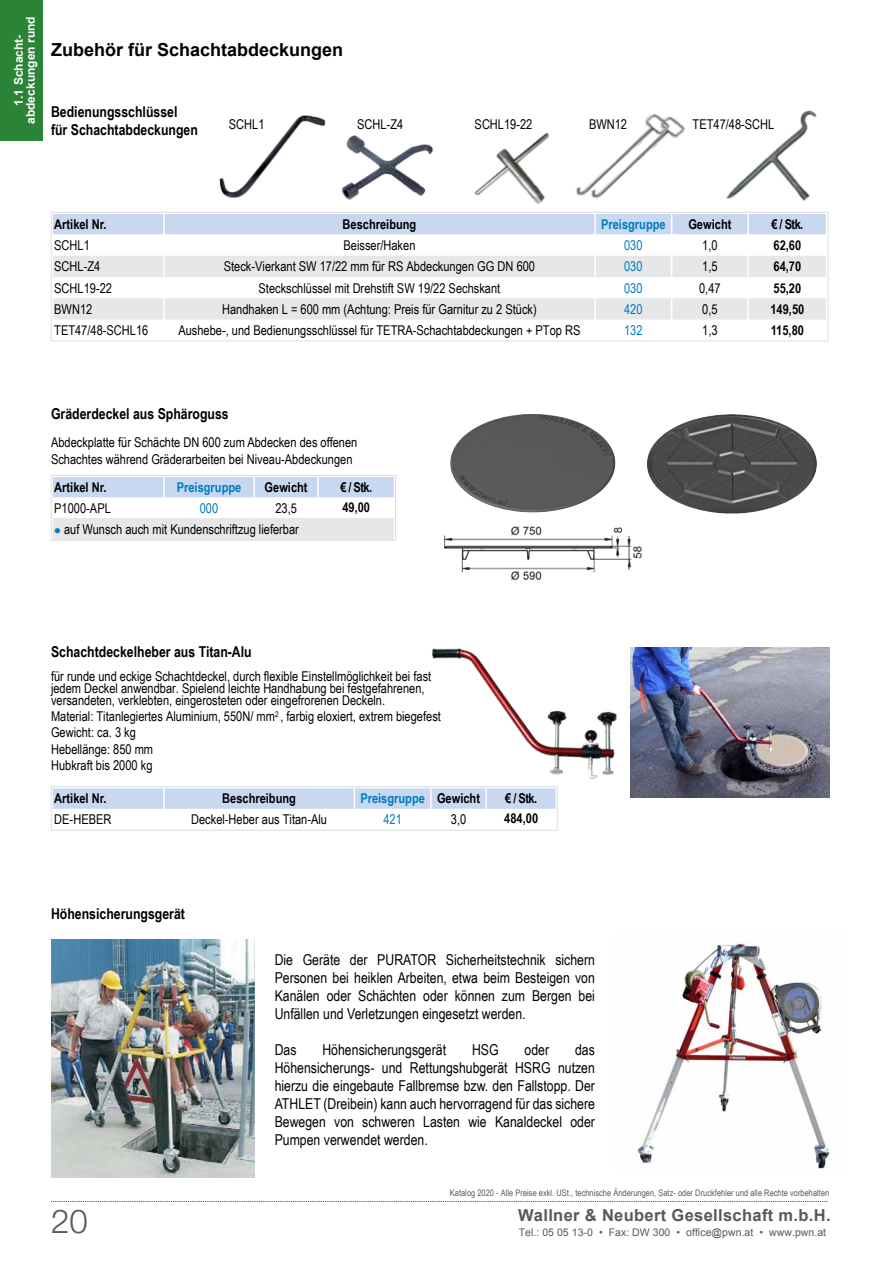
<style>
.page{position:relative;width:893px;height:1263px;background:#fff}
.page>*{position:absolute;margin:0;border:0;box-sizing:border-box;transform-origin:0 0}
.t1{font:300 33px "Helvetica Neue LT Std";color:#58595b}
.t2{font:700 18px "Arial";color:#000}
.t3{font:700 16.5px "Arial";letter-spacing:.02em;color:#58595b}
.t4{font:15px/18px "Arial Narrow";color:#000;text-align:justify}
.t5{font:700 15px/18px "Arial Narrow";color:#000}
.t6{font:13.5px/16.2px "Arial Narrow";color:#000}
.t7{font:700 13.5px "Arial Narrow";color:#000}
.t8{font:700 13.5px "Arial Narrow";color:#007ac2}
.t9{font:13.5px "Arial Narrow";color:#007ac2}
.t10{font:700 12px/12px "Arial";color:#fff;text-align:center}
.t11{font:10.5px "Arial";letter-spacing:.005em;color:#58595b}
.t12{font:9px "Arial Narrow";letter-spacing:.005em;color:#58595b}
.s1{color:#007ac2}
.s2{color:#000}
</style>
<div class="page">
<div style="left:0;top:0;width:43px;height:140px;background:#2a8336"></div>
<svg style="left:51px;top:1201px;width:777px;height:1px"></svg>
<img style="left:637px;top:943px;width:193px;height:226px">
<img style="left:51px;top:939px;width:204px;height:239px">
<svg style="left:53px;top:214px;width:773px;height:106px"></svg>
<div style="left:51px;top:212px;width:777px;height:129px;border:1px solid #dcddde"></div>
<img style="left:219px;top:115px;width:107px;height:83px">
<img style="left:341px;top:135px;width:92px;height:65px">
<img style="left:582px;top:119px;width:109px;height:96px">
<img style="left:716px;top:110px;width:113px;height:135px">
<svg style="left:53px;top:788px;width:502px;height:21px"></svg>
<div style="left:51px;top:786px;width:506px;height:44px;border:1px solid #dcddde"></div>
<img style="left:432px;top:648px;width:185px;height:131px">
<img style="left:631px;top:647px;width:198px;height:150px">
<div style="left:421px;top:399px;width:223px;height:123px;background:#000;opacity:.87"></div>
<svg style="left:53px;top:477px;width:341px;height:61px"></svg>
<div style="left:51px;top:475px;width:345px;height:65px;border:1px solid #dcddde"></div>
<img style="left:445px;top:526px;width:197px;height:55px">
<img style="left:474px;top:132px;width:99px;height:90px">
<img style="left:567px;top:113px;width:109px;height:100px">
<div style="left:622px;top:400px;width:223px;height:122px;background:#000;opacity:.87"></div>
<p class="t10" style="left:13px;top:124px;width:109px;rotate:-90deg">1.1 Schacht&shy;abdeckungen rund</p>
<h2 class="t2" style="left:51px;top:37px;width:294px">Zubehör für Schachtabdeckungen</h2>
<p class="t5" style="left:51px;top:102px;width:148px">Bedienungsschlüssel<br>für Schachtabdeckungen</p>
<p class="t6" style="left:475px;top:115px;width:59px">SCHL19-22</p>
<p class="t6" style="left:229px;top:116px;width:37px">SCHL1</p>
<p class="t6" style="left:357px;top:116px;width:48px">SCHL-Z4</p>
<p class="t6" style="left:589px;top:116px;width:40px">BWN12</p>
<p class="t6" style="left:693px;top:116px;width:83px">TET47/48-SCHL</p>
<p class="t7" style="left:54px;top:214px;width:54px">Artikel Nr.</p>
<p class="t7" style="left:343px;top:214px;width:75px">Beschreibung</p>
<p class="t8" style="left:601px;top:214px;width:66px">Preisgruppe</p>
<p class="t7" style="left:688px;top:214px;width:45px">Gewicht</p>
<p class="t7" style="left:771px;top:214px;width:33px">€ / Stk.</p>
<p class="t6" style="left:54px;top:237px;width:37px">SCHL1</p>
<p class="t6" style="left:343px;top:237px;width:73px">Beisser/Haken</p>
<p class="t9" style="left:624px;top:235px;width:20px">030</p>
<p class="t6" style="left:702px;top:237px;width:17px">1,0</p>
<p class="t7" style="left:773px;top:235px;width:29px">62,60</p>
<p class="t6" style="left:54px;top:258px;width:48px">SCHL-Z4</p>
<p class="t6" style="left:224px;top:258px;width:313px">Steck-Vierkant SW 17/22 mm für RS Abdeckungen GG DN 600</p>
<p class="t9" style="left:624px;top:257px;width:20px">030</p>
<p class="t6" style="left:702px;top:258px;width:17px">1,5</p>
<p class="t7" style="left:773px;top:256px;width:29px">64,70</p>
<p class="t6" style="left:54px;top:279px;width:59px">SCHL19-22</p>
<p class="t6" style="left:259px;top:279px;width:243px">Steckschlüssel mit Drehstift SW 19/22 Sechskant</p>
<p class="t9" style="left:624px;top:278px;width:20px">030</p>
<p class="t6" style="left:699px;top:279px;width:23px">0,47</p>
<p class="t7" style="left:773px;top:278px;width:29px">55,20</p>
<p class="t6" style="left:54px;top:300px;width:40px">BWN12</p>
<p class="t6" style="left:222px;top:300px;width:316px">Handhaken L = 600 mm (Achtung: Preis für Garnitur zu 2 Stück)</p>
<p class="t9" style="left:624px;top:299px;width:20px">420</p>
<p class="t6" style="left:702px;top:300px;width:17px">0,5</p>
<p class="t7" style="left:770px;top:299px;width:35px">149,50</p>
<p class="t6" style="left:54px;top:322px;width:96px">TET47/48-SCHL16</p>
<p class="t6" style="left:178px;top:322px;width:404px">Aushebe-, und Bedienungsschlüssel für TETRA-Schachtabdeckungen + PTop RS</p>
<p class="t9" style="left:624px;top:320px;width:20px">132</p>
<p class="t6" style="left:702px;top:322px;width:17px">1,3</p>
<p class="t7" style="left:771px;top:320px;width:35px">115,80</p>
<p class="t5" style="left:51px;top:404px;width:179px">Gräderdeckel aus Sphäroguss</p>
<p class="t6" style="left:51px;top:434px;width:308px">Abdeckplatte für Schächte DN 600 zum Abdecken des offenen<br>Schachtes während Gräderarbeiten bei Niveau-Abdeckungen</p>
<p class="t7" style="left:54px;top:477px;width:54px">Artikel Nr.</p>
<p class="t8" style="left:177px;top:477px;width:66px">Preisgruppe</p>
<p class="t7" style="left:265px;top:477px;width:45px">Gewicht</p>
<p class="t7" style="left:340px;top:477px;width:33px">€ / Stk.</p>
<p class="t6" style="left:54px;top:500px;width:58px">P1000-APL</p>
<p class="t9" style="left:200px;top:498px;width:20px">000</p>
<p class="t6" style="left:275px;top:500px;width:23px">23,5</p>
<p class="t7" style="left:342px;top:497px;width:29px">49,00</p>
<p class="t6" style="left:54px;top:521px;width:246px"><span class="s1">●</span> auf Wunsch auch mit Kundenschriftzug lieferbar</p>
<p class="t5" style="left:51px;top:642px;width:202px">Schachtdeckelheber aus Titan-Alu</p>
<p class="t6" style="left:51px;top:670px;width:382px;line-height:12px">für runde und eckige Schachtdeckel, durch flexible Einstellmöglichkeit bei fast jedem Deckel anwendbar. Spielend leichte Handhabung bei festgefahrenen, versandeten, verklebten, eingerosteten oder eingefrorenen Deckeln.</p>
<p class="t6" style="left:51px;top:708px;width:391px">Material: Titanlegiertes Aluminium, 550N/ mm<sup>2</sup> , farbig eloxiert, extrem biegefest Gewicht: ca. 3 kg<br>Hebellänge: 850 mm<br>Hubkraft bis 2000 kg</p>
<p class="t7" style="left:54px;top:788px;width:54px">Artikel Nr.</p>
<p class="t7" style="left:222px;top:788px;width:75px">Beschreibung</p>
<p class="t8" style="left:360px;top:788px;width:121px">Preisgruppe <span class="s2">Gewicht</span></p>
<p class="t7" style="left:505px;top:788px;width:33px">€ / Stk.</p>
<p class="t6" style="left:54px;top:811px;width:59px">DE-HEBER</p>
<p class="t6" style="left:191px;top:811px;width:137px">Deckel-Heber aus Titan-Alu</p>
<p class="t9" style="left:383px;top:810px;width:20px">421</p>
<p class="t6" style="left:451px;top:811px;width:17px">3,0</p>
<p class="t7" style="left:504px;top:808px;width:35px">484,00</p>
<p class="t5" style="left:51px;top:904px;width:135px">Höhensicherungsgerät</p>
<h1 class="t1" style="left:51px;top:1200px;width:38px">20</h1>
<p class="t4" style="left:275px;top:950px;width:322px">Die Geräte der PURATOR Sicherheitstechnik sichern Personen bei heiklen Arbeiten, etwa beim Besteigen von Kanälen oder Schächten oder können zum Bergen bei Unfällen und Verletzungen eingesetzt werden.</p>
<p class="t4" style="left:275px;top:1040px;width:23px">Das</p>
<p class="t4" style="left:322px;top:1040px;width:125px">Höhensicherungsgerät</p>
<p class="t4" style="left:472px;top:1040px;width:28px">HSG</p>
<p class="t4" style="left:525px;top:1040px;width:26px">oder</p>
<p class="t4" style="left:275px;top:1040px;width:322px;text-indent:300px">das Höhensicherungs- und Rettungshubgerät HSRG nutzen hierzu die eingebaute Fallbremse bzw. den Fallstopp. Der ATHLET (Dreibein) kann auch hervorragend für das sichere Bewegen von schweren Lasten wie Kanaldeckel oder Pumpen verwendet werden.</p>
<p class="t12" style="left:450px;top:1186px;width:381px">Katalog 2020 - Alle Preise exkl. USt., technische Änderungen, Satz- oder Druckfehler und alle Rechte vorbehalten</p>
<p class="t3" style="left:518px;top:1204px;width:314px">Wallner &amp; Neubert Gesellschaft m.b.H.</p>
<p class="t11" style="left:519px;top:1225px;width:309px">Tel.: 05 05 13-0 • Fax: DW 300 • office@pwn.at • www.pwn.at</p>
</div>
